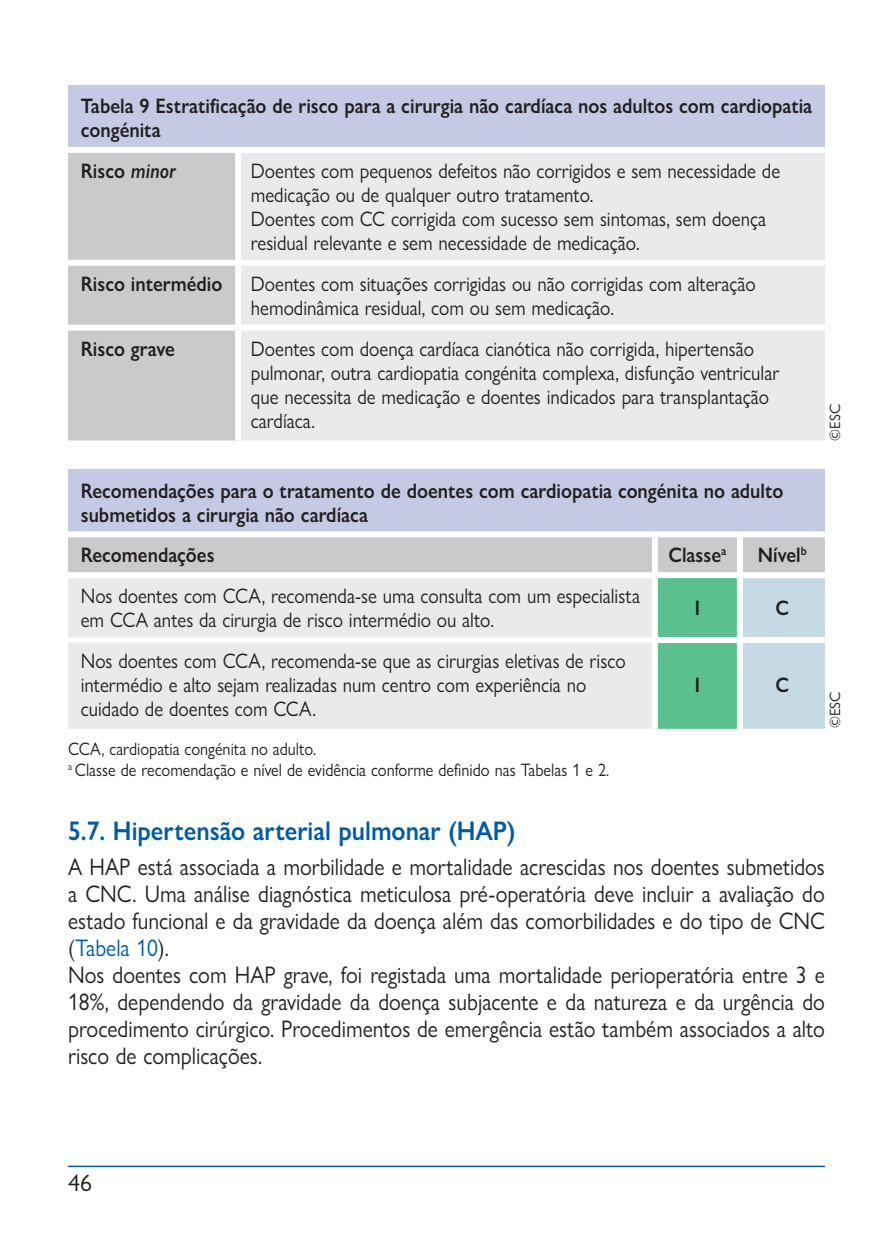
<style>
.page{position:relative;width:893px;height:1259px;background:#fff}
.page>*{position:absolute;margin:0;border:0;box-sizing:border-box;transform-origin:0 0}
.t1{font:600 27px "Gill Sans Nova";color:#005ba3;scale:.9 1}
.t2{font:24px/27px "Gill Sans Nova";color:#241f1f;scale:.9 1}
.t3{font:24px "Gill Sans Nova";color:#241f1f}
.t4{font:21px/24px "Gill Sans Nova";color:#241f1f;scale:.9 1}
.t5{font:600 21px/24px "Gill Sans Nova";color:#241f1f;scale:.9 1}
.t6{font:18px/21px "Gill Sans Nova";color:#241f1f;scale:.9 1}
.t7{font:15px "Gill Sans Nova";color:#241f1f}
.s1{font-style:italic}
.s2{color:#005ba3}
</style>
<div class="page">
<hr style="left:68px;top:1165px;width:757px;height:2px;background:#005ba3">
<div style="left:68px;top:85px;width:757px;height:65px;background:#c4cae3"></div>
<div style="left:68px;top:153px;width:167px;height:287px;background:#cbcacb"></div>
<div style="left:241px;top:153px;width:584px;height:287px;background:#ebeaea"></div>
<div style="left:68px;top:147px;width:170px;height:6px;background:#fff"></div>
<div style="left:238px;top:147px;width:587px;height:6px;background:#fff"></div>
<div style="left:68px;top:260px;width:170px;height:6px;background:#fff"></div>
<div style="left:238px;top:260px;width:587px;height:6px;background:#fff"></div>
<div style="left:68px;top:325px;width:170px;height:6px;background:#fff"></div>
<div style="left:238px;top:325px;width:587px;height:6px;background:#fff"></div>
<div style="left:68px;top:469px;width:757px;height:65px;background:#c4cae3"></div>
<svg style="left:68px;top:537px;width:757px;height:192px;background:#d5dfdb"></svg>
<div style="left:68px;top:531px;width:587px;height:6px;background:#fff"></div>
<div style="left:655px;top:531px;width:85px;height:6px;background:#fff"></div>
<div style="left:652px;top:537px;width:6px;height:35px;background:#fff"></div>
<div style="left:740px;top:531px;width:85px;height:6px;background:#fff"></div>
<div style="left:737px;top:537px;width:6px;height:35px;background:#fff"></div>
<div style="left:68px;top:572px;width:587px;height:6px;background:#fff"></div>
<div style="left:655px;top:572px;width:85px;height:6px;background:#fff"></div>
<div style="left:652px;top:578px;width:6px;height:59px;background:#fff"></div>
<div style="left:740px;top:572px;width:85px;height:6px;background:#fff"></div>
<div style="left:737px;top:578px;width:6px;height:59px;background:#fff"></div>
<div style="left:68px;top:637px;width:587px;height:6px;background:#fff"></div>
<div style="left:655px;top:637px;width:85px;height:6px;background:#fff"></div>
<div style="left:652px;top:643px;width:6px;height:86px;background:#fff"></div>
<div style="left:740px;top:637px;width:85px;height:6px;background:#fff"></div>
<div style="left:737px;top:643px;width:6px;height:86px;background:#fff"></div>
<p class="t5" style="left:81px;top:94px;width:814px">Tabela 9 Estratificação de risco para a cirurgia não cardíaca nos adultos com cardiopatia congénita</p>
<p class="t5" style="left:81px;top:159px;width:107px">Risco <span class="s1">minor</span></p>
<p class="t4" style="left:251px;top:159px;width:590px">Doentes com pequenos defeitos não corrigidos e sem necessidade de medicação ou de qualquer outro tratamento.<br>Doentes com CC corrigida com sucesso sem sintomas, sem doença residual relevante e sem necessidade de medicação.</p>
<p class="t5" style="left:81px;top:271px;width:159px">Risco intermédio</p>
<p class="t4" style="left:251px;top:271px;width:562px">Doentes com situações corrigidas ou não corrigidas com alteração hemodinâmica residual, com ou sem medicação.</p>
<p class="t5" style="left:81px;top:336px;width:106px">Risco grave</p>
<p class="t4" style="left:251px;top:336px;width:589px">Doentes com doença cardíaca cianótica não corrigida, hipertensão pulmonar, outra cardiopatia congénita complexa, disfunção ventricular que necessita de medicação e doentes indicados para transplantação cardíaca.</p>
<p class="t5" style="left:81px;top:478px;width:782px">Recomendações para o tratamento de doentes com cardiopatia congénita no adulto submetidos a cirurgia não cardíaca</p>
<p class="t5" style="left:81px;top:543px;width:150px">Recomendações</p>
<p class="t5" style="left:668px;top:543px;width:66px">Classe<sup>a</sup></p>
<p class="t5" style="left:758px;top:543px;width:56px">Nível<sup>b</sup></p>
<p class="t4" style="left:81px;top:584px;width:623px">Nos doentes com CCA, recomenda-se uma consulta com um especialista em CCA antes da cirurgia de risco intermédio ou alto.</p>
<p class="t5" style="left:695px;top:596px;width:7px">I</p>
<p class="t5" style="left:776px;top:596px;width:17px">C</p>
<p class="t4" style="left:81px;top:649px;width:607px">Nos doentes com CCA, recomenda-se que as cirurgias eletivas de risco intermédio e alto sejam realizadas num centro com experiência no cuidado de doentes com CCA.</p>
<p class="t6" style="left:68px;top:738px;width:603px">CCA, cardiopatia congénita no adulto.<br><sup>a</sup> Classe de recomendação e nível de evidência conforme definido nas Tabelas 1 e 2.</p>
<p class="t5" style="left:695px;top:673px;width:7px">I</p>
<p class="t5" style="left:776px;top:673px;width:17px">C</p>
<p class="t7" style="left:826px;top:441px;width:38px;rotate:-90deg">©ESC</p>
<p class="t7" style="left:826px;top:728px;width:38px;rotate:-90deg">©ESC</p>
<p class="t1" style="left:68px;top:814px;width:499px">5.7. Hipertensão arterial pulmonar (HAP)</p>
<p class="t2" style="left:68px;top:853px;width:843px">A HAP está associada a morbilidade e mortalidade acrescidas nos doentes submetidos a CNC. Uma análise diagnóstica meticulosa pré-operatória deve incluir a avaliação do estado funcional e da gravidade da doença além das comorbilidades e do tipo de CNC (<span class="s2">Tabela 10</span>).<br>Nos doentes com HAP grave, foi registada uma mortalidade perioperatória entre 3 e 18%, dependendo da gravidade da doença subjacente e da natureza e da urgência do procedimento cirúrgico. Procedimentos de emergência estão também associados a alto risco de complicações.</p>
<p class="t3" style="left:68px;top:1168px;width:25px">46</p>
</div>
